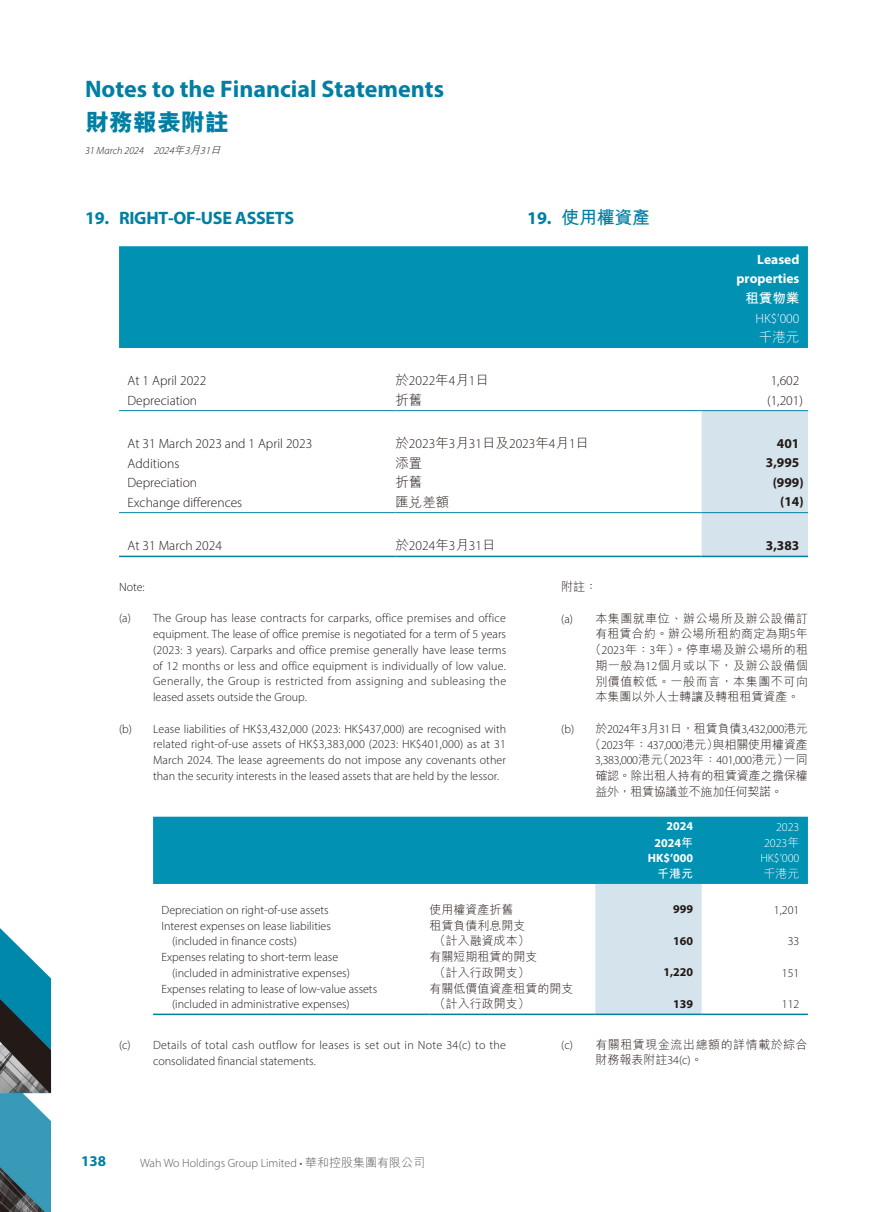
<style>
.page{position:relative;width:893px;height:1212px;background:#fff}
.page>*{position:absolute;margin:0;border:0;box-sizing:border-box;transform-origin:0 0}
.t1{font:700 24px "Myriad Pro";color:#007fa3}
.t2{font:800 24px "M Hei HK";color:#007fa3}
.t3{font:700 18px "Myriad Pro";letter-spacing:-.015em;color:#007fa3}
.t4{font:700 18px "M Hei HK";letter-spacing:-.015em;color:#007fa3}
.t5{font:700 15px "Myriad Pro";color:#007fa3}
.t6{font:300 13.5px "Myriad Pro";color:#231916}
.t7{font:700 13.5px "Myriad Pro";color:#231916}
.t8{font:700 13.5px/19.5px "Myriad Pro";color:#fff;text-align:right}
.t9{font:300 13.5px "M Hei HK";color:#231916}
.t10{font:300 13.5px "Myriad Pro";color:#fff}
.t11{font:700 13.5px "M Hei HK";color:#fff}
.t12{font:300 13.5px "M Hei HK";color:#fff}
.t13{font:300 12px/15.8px "Myriad Pro";color:#231916}
.t14{font:300 12px/15.8px "M Hei HK";color:#231916;text-align:center}
.t15{font:300 12px/15.8px "Myriad Pro";letter-spacing:.025em;color:#231916}
.t16{font:300 12px/15.8px "M Hei HK";letter-spacing:.045em;color:#231916}
.t17{font:300 12px "Myriad Pro";letter-spacing:-.025em;color:#231916}
.t18{font:300 12px "Myriad Pro";color:#595857}
.t19{font:700 12px "Myriad Pro";color:#fff}
.t20{font:300 12px "Myriad Pro";color:#fff}
.t21{font:700 12px "Myriad Pro";color:#231916}
.t22{font:700 12px "M Hei HK";color:#fff}
.t23{font:300 12px "M Hei HK";color:#fff}
.t24{font:italic 300 10.5px "Myriad Pro";color:#231916}
.s1{font-style:inherit}
.s2{font-family:"M Hei HK"}
.s3{font-family:"Myriad Pro"}
</style>
<div class="page">
<img style="left:0;top:928px;width:51px;height:226px">
<svg style="left:0;top:986px;width:51px;height:107px;background:#315e69"></svg>
<img style="left:0;top:1154px;width:51px;height:58px">
<div style="left:119px;top:246px;width:689px;height:102px;background:#0091b3"></div>
<div style="left:702px;top:411px;width:106px;height:145px;background:#d4e3ec"></div>
<hr style="left:119px;top:410px;width:276px;height:1px;background:#007fa3">
<hr style="left:395px;top:410px;width:307px;height:1px;background:#007fa3">
<hr style="left:702px;top:410px;width:106px;height:1px;background:#007fa3">
<hr style="left:119px;top:512px;width:276px;height:1px;background:#007fa3">
<hr style="left:395px;top:512px;width:307px;height:1px;background:#007fa3">
<hr style="left:702px;top:512px;width:106px;height:1px;background:#007fa3">
<hr style="left:119px;top:556px;width:276px;height:1px;background:#007fa3">
<hr style="left:395px;top:556px;width:307px;height:1px;background:#007fa3">
<hr style="left:702px;top:556px;width:106px;height:1px;background:#007fa3">
<div style="left:153px;top:817px;width:655px;height:67px;background:#0091b3"></div>
<div style="left:595px;top:884px;width:107px;height:129px;background:#d4e3ec"></div>
<hr style="left:153px;top:1013px;width:276px;height:2px;background:#007fa3">
<hr style="left:429px;top:1013px;width:166px;height:2px;background:#007fa3">
<hr style="left:595px;top:1013px;width:107px;height:2px;background:#007fa3">
<hr style="left:702px;top:1013px;width:106px;height:2px;background:#007fa3">
<h1 class="t1" style="left:85px;top:73px;width:361px">Notes to the Financial Statements</h1>
<h1 class="t2" style="left:85px;top:110px;width:145px">財務報表附註</h1>
<p class="t24" style="left:85px;top:144px;width:140px">31 March 2024 <span class="s1">2024</span><span class="s2">年</span><span class="s1">3</span><span class="s2">月</span><span class="s1">31</span><span class="s2">日</span></p>
<h2 class="t3" style="left:85px;top:207px;width:211px">19. RIGHT-OF-USE ASSETS</h2>
<h2 class="t4" style="left:527px;top:205px;width:124px"><span class="s3">19.</span> 使用權資產</h2>
<p class="t8" style="left:736px;top:249px;width:64px">Leased properties</p>
<p class="t11" style="left:745px;top:288px;width:55px">租賃物業</p>
<p class="t10" style="left:755px;top:310px;width:45px">HK$’000</p>
<p class="t12" style="left:759px;top:330px;width:42px">千港元</p>
<p class="t6" style="left:128px;top:373px;width:80px">At 1 April 2022</p>
<p class="t6" style="left:395px;top:373px;width:95px"><span class="s2">於</span>2022<span class="s2">年</span>4<span class="s2">月</span>1<span class="s2">日</span></p>
<p class="t6" style="left:771px;top:373px;width:30px">1,602</p>
<p class="t6" style="left:128px;top:392px;width:71px">Depreciation</p>
<p class="t9" style="left:395px;top:393px;width:28px">折舊</p>
<p class="t6" style="left:767px;top:392px;width:37px">(1,201)</p>
<p class="t6" style="left:128px;top:436px;width:186px">At 31 March 2023 and 1 April 2023</p>
<p class="t6" style="left:395px;top:436px;width:195px"><span class="s2">於</span>2023<span class="s2">年</span>3<span class="s2">月</span>31<span class="s2">日及</span>2023<span class="s2">年</span>4<span class="s2">月</span>1<span class="s2">日</span></p>
<p class="t7" style="left:777px;top:434px;width:24px">401</p>
<p class="t6" style="left:128px;top:455px;width:53px">Additions</p>
<p class="t9" style="left:395px;top:456px;width:28px">添置</p>
<p class="t7" style="left:766px;top:454px;width:35px">3,995</p>
<p class="t6" style="left:128px;top:475px;width:71px">Depreciation</p>
<p class="t9" style="left:395px;top:475px;width:28px">折舊</p>
<p class="t7" style="left:773px;top:473px;width:32px">(999)</p>
<p class="t6" style="left:128px;top:494px;width:116px">Exchange differences</p>
<p class="t9" style="left:395px;top:495px;width:55px">匯兌差額</p>
<p class="t7" style="left:780px;top:493px;width:25px">(14)</p>
<p class="t6" style="left:128px;top:538px;width:96px">At 31 March 2024</p>
<p class="t6" style="left:395px;top:538px;width:102px"><span class="s2">於</span>2024<span class="s2">年</span>3<span class="s2">月</span>31<span class="s2">日</span></p>
<p class="t7" style="left:766px;top:536px;width:35px">3,383</p>
<p class="t13" style="left:119px;top:579px;width:27px">Note:</p>
<p class="t13" style="left:153px;top:610px;width:355px;text-align:justify;text-indent:-34px">(a) The Group has lease contracts for carparks, office premises and office equipment. The lease of office premise is negotiated for a term of 5 years (2023: 3 years). Carparks and office premise generally have lease terms of 12 months or less and office equipment is individually of low value.<br>Generally, the Group is restricted from assigning and subleasing the leased assets outside the Group.</p>
<p class="t13" style="left:153px;top:721px;width:355px;text-align:justify;text-indent:-34px">(b) Lease liabilities of HK$3,432,000 (2023: HK$437,000) are recognised with related right-of-use assets of HK$3,383,000 (2023: HK$401,000) as at 31<br>March 2024. The lease agreements do not impose any covenants other than the security interests in the leased assets that are held by the lessor.</p>
<p class="t14" style="left:561px;top:579px;width:37px">附註：</p>
<p class="t16" style="left:561px;top:610px;width:248px"><span class="s3">(a)</span> 本集團就車位、辦公場所及辦公設備訂</p>
<p class="t14" style="left:595px;top:626px;width:214px">有租賃合約。辦公場所租約商定為期<span class="s3">5</span>年</p>
<p class="t14" style="left:589px;top:642px;width:220px">（<span class="s3">2023</span>年：<span class="s3">3</span>年）。停車場及辦公場所的租</p>
<p class="t16" style="left:595px;top:657px;width:214px">期一般為<span class="s3">12</span>個月或以下，及辦公設備個</p>
<p class="t16" style="left:595px;top:673px;width:214px">別價值較低。一般而言，本集團不可向</p>
<p class="t14" style="left:595px;top:689px;width:206px">本集團以外人士轉讓及轉租租賃資產。</p>
<p class="t17" style="left:561px;top:722px;width:248px">(b) <span class="s2">於</span>2024<span class="s2">年</span>3<span class="s2">月</span>31<span class="s2">日，租賃負債</span>3,432,000<span class="s2">港元</span></p>
<p class="t14" style="left:589px;top:736px;width:220px">（<span class="s3">2023</span>年：<span class="s3">437,000</span>港元）與相關使用權資產</p>
<p class="t17" style="left:595px;top:753px;width:214px">3,383,000<span class="s2">港元（</span>2023<span class="s2">年：</span>401,000<span class="s2">港元）一同</span></p>
<p class="t14" style="left:595px;top:768px;width:214px;text-align:left">確認。除出租人持有的租賃資產之擔保權益外，租賃協議並不施加任何契諾。</p>
<p class="t19" style="left:666px;top:819px;width:28px">2024</p>
<p class="t20" style="left:776px;top:820px;width:25px">2023</p>
<p class="t19" style="left:654px;top:835px;width:40px">2024<span class="s2">年</span></p>
<p class="t20" style="left:764px;top:835px;width:37px">2023<span class="s2">年</span></p>
<p class="t19" style="left:648px;top:850px;width:47px">HK$’000</p>
<p class="t20" style="left:760px;top:851px;width:41px">HK$’000</p>
<p class="t22" style="left:657px;top:865px;width:37px">千港元</p>
<p class="t23" style="left:763px;top:867px;width:37px">千港元</p>
<p class="t13" style="left:162px;top:902px;width:169px">Depreciation on right-of-use assets</p>
<p class="t14" style="left:429px;top:901px;width:85px">使用權資產折舊</p>
<p class="t21" style="left:673px;top:901px;width:21px">999</p>
<p class="t13" style="left:774px;top:902px;width:27px">1,201</p>
<p class="t13" style="left:172px;top:918px;width:160px;text-indent:-10px">Interest expenses on lease liabilities (included in finance costs)</p>
<p class="t14" style="left:429px;top:917px;width:102px">租賃負債利息開支（計入融資成本）</p>
<p class="t21" style="left:673px;top:933px;width:21px">160</p>
<p class="t13" style="left:788px;top:933px;width:13px">33</p>
<p class="t13" style="left:172px;top:949px;width:179px;text-indent:-10px">Expenses relating to short-term lease (included in administrative expenses)</p>
<p class="t14" style="left:429px;top:949px;width:109px">有關短期租賃的開支（計入行政開支）</p>
<p class="t13" style="left:172px;top:981px;width:207px;text-indent:-10px">Expenses relating to lease of low-value assets (included in administrative expenses)</p>
<p class="t14" style="left:434px;top:980px;width:141px;text-align:left;text-indent:-4px">有關低價值資產租賃的開支（計入行政開支）</p>
<p class="t21" style="left:663px;top:964px;width:31px">1,220</p>
<p class="t13" style="left:782px;top:965px;width:19px">151</p>
<p class="t21" style="left:673px;top:996px;width:21px">139</p>
<p class="t13" style="left:782px;top:996px;width:19px">112</p>
<p class="t15" style="left:153px;top:1037px;width:354px;text-indent:-34px">(c) Details of total cash outflow for leases is set out in Note 34(c) to the consolidated financial statements.</p>
<p class="t5" style="left:81px;top:1151px;width:26px">138</p>
<p class="t18" style="left:140px;top:1155px;width:287px">Wah Wo Holdings Group Limited • <span class="s2">華和控股集團有限公司</span></p>
<p class="t16" style="left:595px;top:1036px;width:214px;text-indent:-34px"><span class="s3">(c)</span> 有關租賃現金流出總額的詳情載於綜合財務報表附註<span class="s3">34(c)</span>。</p>
</div>
